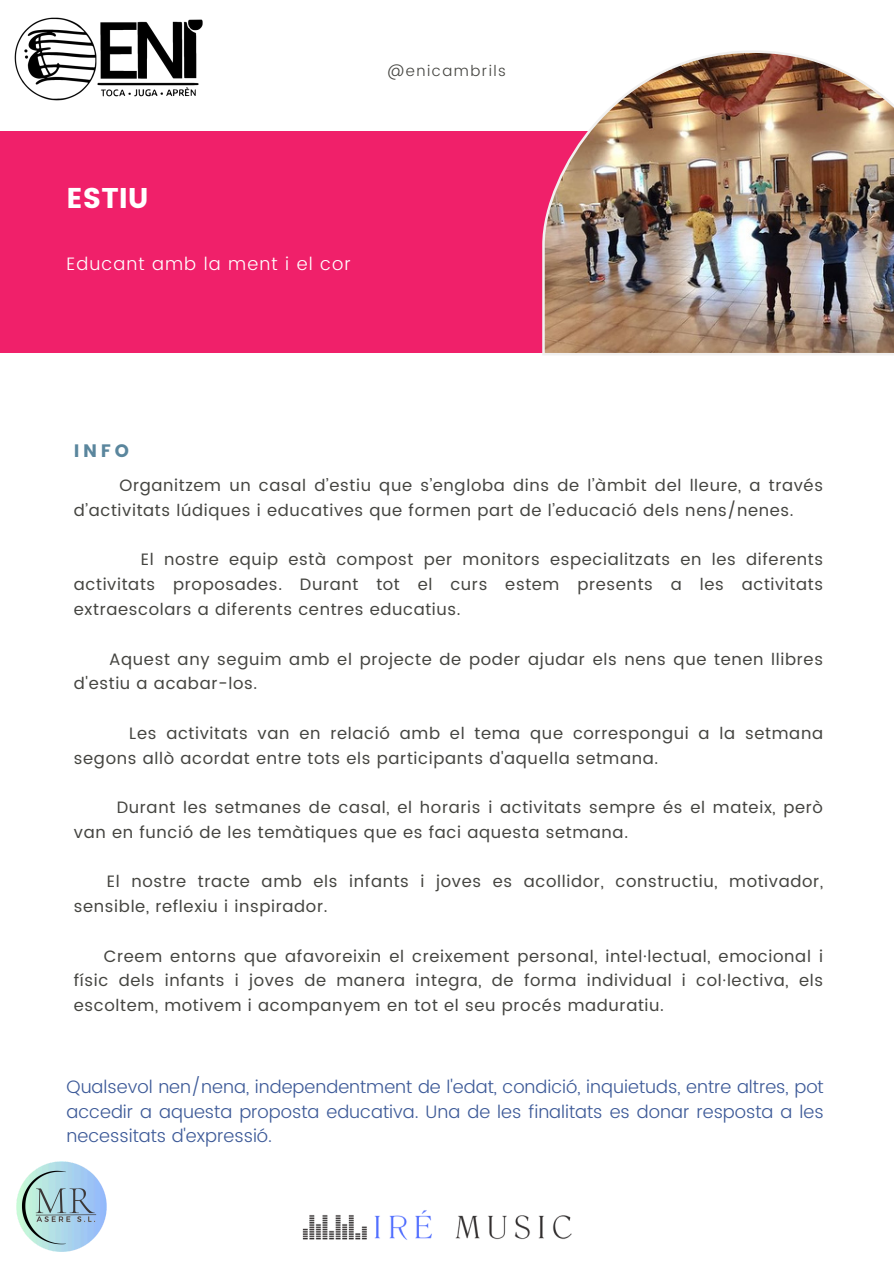
<style>
.page{position:relative;width:894px;height:1264px;background:#fff}
.page>*{position:absolute;margin:0;border:0;box-sizing:border-box;transform-origin:0 0}
.t1{font:28.5px "Poppins";color:#fff}
.t2{font:300 18px/24.8px "Poppins";color:#3d5a98;text-align:justify}
.t3{font:300 18px "Poppins";letter-spacing:.06em;color:#fff}
.t4{font:18px "Poppins";color:#5a869d}
.t5{font:16.5px/24.8px "Poppins";letter-spacing:.04em;color:#444440}
.t6{font:300 15px "Poppins";letter-spacing:.1em;color:#444440}
</style>
<div class="page">
<div style="left:0;top:131px;width:893px;height:222px;background:#f0206a"></div>
<img style="left:542px;top:51px;width:351px;height:304px">
<img style="left:14px;top:17px;width:189px;height:84px">
<img style="left:16px;top:1161px;width:91px;height:91px">
<img style="left:302px;top:1210px;width:270px;height:30px">
<h3 class="t6" style="left:387px;top:62px;width:120px">@enicambrils</h3>
<h1 class="t1" style="left:67px;top:181px;width:84px">ESTIU</h1>
<p class="t3" style="left:67px;top:254px;width:286px">Educant amb la ment i el cor</p>
<h3 class="t4" style="left:74px;top:440px;width:57px">INFO</h3>
<h3 class="t5" style="left:74px;top:473px;width:750px;text-indent:46px">Organitzem un casal d’estiu que s’engloba dins de l’àmbit del lleure, a través d’activitats lúdiques i educatives que formen part de l’educació dels nens/nenes.</h3>
<h2 class="t5" style="left:74px;top:547px;width:750px;text-align:justify;text-indent:67px">El nostre equip està compost per monitors especialitzats en les diferents activitats proposades. Durant tot el curs estem presents a les activitats extraescolars a diferents centres educatius.</h2>
<h3 class="t5" style="left:74px;top:646px;width:750px;text-indent:35px">Aquest any seguim amb el projecte de poder ajudar els nens que tenen llibres d'estiu a acabar-los.</h3>
<h3 class="t5" style="left:74px;top:720px;width:750px;text-indent:55px">Les activitats van en relació amb el tema que correspongui a la setmana segons allò acordat entre tots els participants d'aquella setmana.</h3>
<h3 class="t5" style="left:74px;top:795px;width:750px;text-indent:43px">Durant les setmanes de casal, el horaris i activitats sempre és el mateix, però van en funció de les temàtiques que es faci aquesta setmana.</h3>
<h3 class="t5" style="left:74px;top:869px;width:750px;text-indent:33px">El nostre tracte amb els infants i joves es acollidor, constructiu, motivador, sensible, reflexiu i inspirador.</h3>
<h3 class="t5" style="left:74px;top:943px;width:750px;text-align:justify;text-indent:30px">Creem entorns que afavoreixin el creixement personal, intel·lectual, emocional i físic dels infants i joves de manera integra, de forma individual i col·lectiva, els escoltem, motivem i acompanyem en tot el seu procés maduratiu.</h3>
<h3 class="t2" style="left:67px;top:1074px;width:758px">Qualsevol nen/nena, independentment de l'edat, condició, inquietuds, entre altres, pot accedir a aquesta proposta educativa. Una de les finalitats es donar resposta a les necessitats d'expressió.</h3>
</div>
